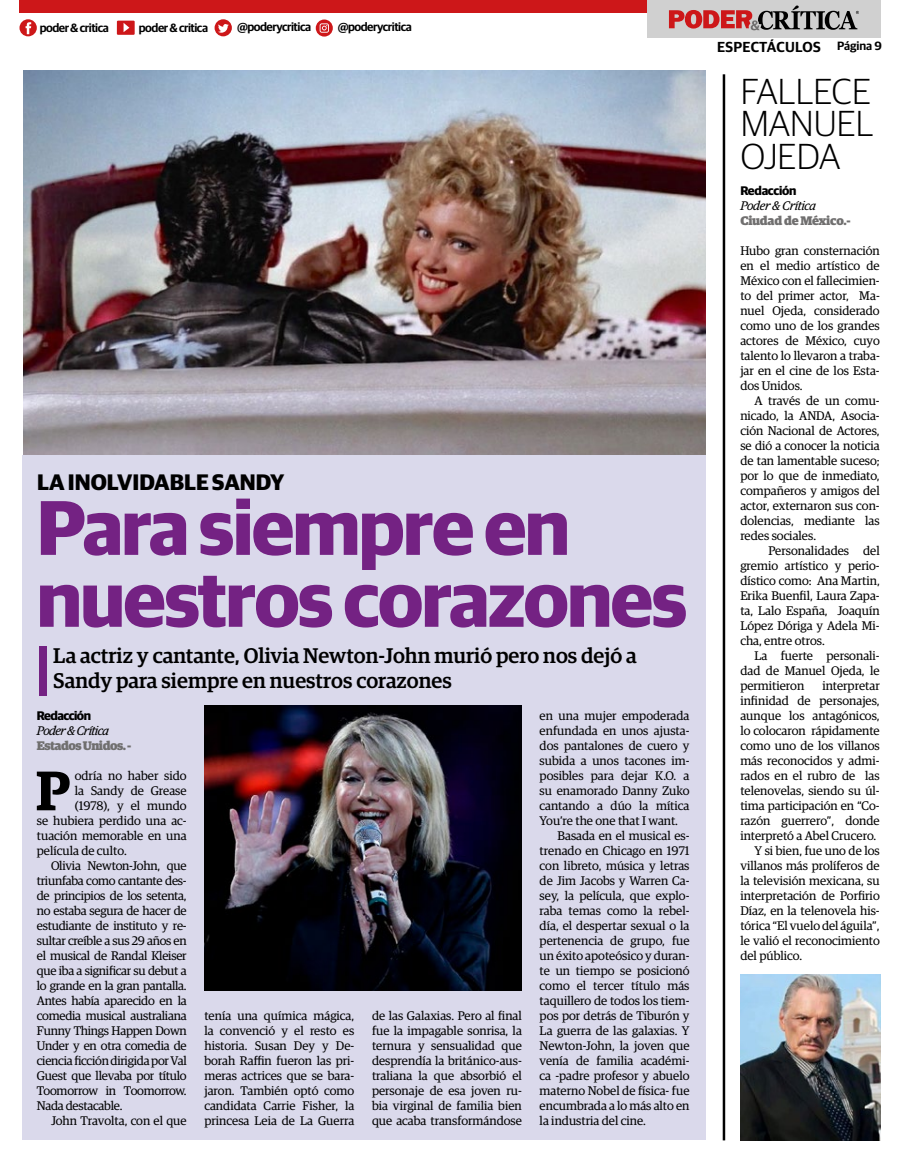
<style>
.page{position:relative;width:904px;height:1152px;background:#fff}
.page>*{position:absolute;margin:0;border:0;box-sizing:border-box;transform-origin:0 0}
.t1{font:700 77.5px/71.9px "Guardian Sans";letter-spacing:-.02em;color:#742283}
.t2{font:600 55.75px "Guardian Egyp";color:#000}
.t3{font:300 36.25px/32.5px "Guardian Sans";color:#000;text-align:justify}
.t4{font:700 22.5px "Guardian Sans";color:#000}
.t5{font:500 21.25px/25.5px "Guardian Egyp";color:#000}
.t6{font:600 14.5px "Guardian Sans";letter-spacing:.02em;color:#000}
.t7{font:12.5px/15px "Guardian Egyp";color:#000;text-align:justify}
.t8{font:12.5px "Guardian Egyp";letter-spacing:-.02em;color:#000}
.t9{font:italic 12.5px "Guardian Egyp";letter-spacing:-.03em;color:#000}
.t10{font:900 12.5px "Guardian Egyp";letter-spacing:-.02em;color:#706f6f}
.t11{font:900 12.5px "Guardian Egyp";letter-spacing:-.04em;color:#706f6f}
.t12{font:700 12.5px "Guardian Sans";letter-spacing:-.04em;color:#000}
.t13{font:700 12.5px "Guardian Sans";letter-spacing:-.02em;color:#000}
.t14{font:600 12px "Guardian Sans";letter-spacing:-.04em;color:#000}
.s1{font-size:12px}
</style>
<div class="page">
<img style="left:23px;top:70px;width:682px;height:385px">
<div style="left:22px;top:455px;width:683px;height:685px;background:#dad9eb"></div>
<div style="left:647px;top:0;width:234px;height:38px;background:#d0d0d0"></div>
<div style="left:19px;top:0;width:628px;height:13px;background:#cd1719"></div>
<svg style="left:669px;top:6px;width:190px;height:24px"></svg>
<div style="left:39px;top:646px;width:8px;height:49px;background:#742283"></div>
<img style="left:204px;top:705px;width:318px;height:285px">
<img style="left:740px;top:974px;width:140px;height:166px">
<hr style="left:722px;top:74px;width:3px;height:1066px;background:#000">
<svg style="left:117px;top:21px;width:18px;height:14px"></svg>
<svg style="left:316px;top:19px;width:17px;height:18px"></svg>
<svg style="left:214px;top:19px;width:18px;height:17px"></svg>
<svg style="left:19px;top:19px;width:18px;height:17px"></svg>
<p class="t14" style="left:40px;top:19px;width:71px">poder &amp; critica</p>
<p class="t14" style="left:139px;top:19px;width:71px">poder &amp; critica</p>
<p class="t14" style="left:237px;top:18px;width:76px">@poderycritica</p>
<p class="t14" style="left:338px;top:18px;width:76px">@poderycritica</p>
<h3 class="t4" style="left:37px;top:465px;width:249px">LA INOLVIDABLE SANDY</h3>
<h1 class="t1" style="left:37px;top:485px;width:652px">Para siempre en nuestros corazones</h1>
<h3 class="t5" style="left:53px;top:641px;width:585px">La actriz y cantante, Olivia Newton-John murió pero nos dejó a<br>Sandy para siempre en nuestros corazones</h3>
<p class="t12" style="left:37px;top:706px;width:56px">Redacción</p>
<p class="t9" style="left:37px;top:722px;width:74px">Poder &amp; Crítica</p>
<p class="t11" style="left:37px;top:736px;width:96px">Estados Unidos. -</p>
<h2 class="t2" style="left:36px;top:749px;width:36px">P</h2>
<p class="t7" style="left:75px;top:767px;width:113px">odría no haber sido</p>
<p class="t7" style="left:75px;top:782px;width:113px">la Sandy de Grease</p>
<p class="t7" style="left:75px;top:797px;width:113px">(1978), y el mundo</p>
<p class="t7" style="left:37px;top:812px;width:151px">se hubiera perdido una ac-</p>
<p class="t7" style="left:37px;top:827px;width:151px">tuación memorable en una</p>
<p class="t7" style="left:37px;top:842px;width:91px">película de culto.</p>
<p class="t8" style="left:51px;top:857px;width:137px">Olivia Newton-John, que</p>
<p class="t8" style="left:37px;top:872px;width:151px">triunfaba como cantante des-</p>
<p class="t8" style="left:37px;top:887px;width:151px">de principios de los setenta,</p>
<p class="t8" style="left:37px;top:902px;width:151px">no estaba segura de hacer de</p>
<p class="t8" style="left:37px;top:917px;width:151px">estudiante de instituto y re-</p>
<p class="t8" style="left:37px;top:932px;width:151px">sultar creíble a sus 29 años en</p>
<p class="t8" style="left:37px;top:947px;width:151px">el musical de Randal Kleiser</p>
<p class="t8" style="left:37px;top:962px;width:151px">que iba a significar su debut a</p>
<p class="t8" style="left:37px;top:977px;width:151px">lo grande en la gran pantalla.</p>
<p class="t8" style="left:37px;top:992px;width:151px">Antes había aparecido en la</p>
<p class="t8" style="left:37px;top:1007px;width:151px">comedia musical australiana</p>
<p class="t8" style="left:37px;top:1022px;width:151px">Funny Things Happen Down</p>
<p class="t8" style="left:37px;top:1037px;width:151px">Under y en otra comedia de</p>
<p class="t8" style="left:37px;top:1052px;width:151px">ciencia ficción dirigida por Val</p>
<p class="t8" style="left:37px;top:1067px;width:151px">Guest que llevaba por título</p>
<p class="t8" style="left:37px;top:1082px;width:151px">Toomorrow in Toomorrow.</p>
<p class="t8" style="left:37px;top:1097px;width:87px">Nada destacable.</p>
<p class="t7" style="left:51px;top:1112px;width:137px">John Travolta, con el que</p>
<p class="t7" style="left:204px;top:1007px;width:151px">tenía una química mágica, la convenció y el resto es historia. Susan Dey y De&shy;borah Raffin fueron las pri&shy;meras actrices que se bara&shy;jaron. También optó como candidata Carrie Fisher, la princesa Leia de La Guerra</p>
<p class="t7" style="left:372px;top:1007px;width:151px">de las Galaxias. Pero al final fue la impagable sonrisa, la ternura y sensualidad que desprendía la británico-aus&shy;traliana la que absorbió el personaje de esa joven ru&shy;bia virginal de familia bien que acaba transformándose</p>
<p class="t7" style="left:539px;top:707px;width:151px">en una mujer empoderada</p>
<p class="t7" style="left:539px;top:722px;width:151px">enfundada en unos ajusta-</p>
<p class="t7" style="left:539px;top:737px;width:151px">dos pantalones de cuero y</p>
<p class="t7" style="left:539px;top:752px;width:151px">subida a unos tacones im-</p>
<p class="t7" style="left:539px;top:767px;width:151px">posibles para dejar K.O. a</p>
<p class="t7" style="left:539px;top:782px;width:151px">su enamorado Danny Zuko</p>
<p class="t7" style="left:539px;top:797px;width:151px">cantando a dúo la mítica</p>
<p class="t7" style="left:539px;top:812px;width:140px">You’re the one that I want.</p>
<p class="t7" style="left:557px;top:827px;width:134px">Basada en el musical es-</p>
<p class="t7" style="left:539px;top:842px;width:151px">trenado en Chicago en 1971</p>
<p class="t7" style="left:539px;top:857px;width:151px">con libreto, música y letras</p>
<p class="t7" style="left:539px;top:872px;width:151px">de Jim Jacobs y Warren Ca-</p>
<p class="t7" style="left:539px;top:887px;width:151px">sey, la película, que explo-</p>
<p class="t7" style="left:539px;top:902px;width:151px">raba temas como la rebel-</p>
<p class="t7" style="left:539px;top:917px;width:151px">día, el despertar sexual o la</p>
<p class="t7" style="left:539px;top:932px;width:151px">pertenencia de grupo, fue</p>
<p class="t7" style="left:539px;top:947px;width:151px">un éxito apoteósico y duran-</p>
<p class="t7" style="left:539px;top:962px;width:151px">te un tiempo se posicionó</p>
<p class="t7" style="left:539px;top:977px;width:151px">como el tercer título más</p>
<p class="t7" style="left:539px;top:992px;width:151px">taquillero de todos los tiem-</p>
<p class="t7" style="left:539px;top:1007px;width:151px">pos por detrás de Tiburón y</p>
<p class="t7" style="left:539px;top:1022px;width:151px">La guerra de las galaxias. Y</p>
<p class="t7" style="left:539px;top:1037px;width:151px">Newton-John, la joven que</p>
<p class="t7" style="left:539px;top:1052px;width:151px">venía de familia académi-</p>
<p class="t7" style="left:539px;top:1067px;width:151px">ca -padre profesor y abuelo</p>
<p class="t7" style="left:539px;top:1082px;width:151px">materno Nobel de física- fue</p>
<p class="t7" style="left:539px;top:1097px;width:151px">encumbrada a lo más alto en</p>
<p class="t7" style="left:539px;top:1112px;width:108px">la industria del cine.</p>
<p class="t6" style="left:717px;top:36px;width:166px">ESPECTÁCULOS <span class="s1">Página 9</span></p>
<h3 class="t3" style="left:740px;top:72px;width:134px">FALLECE MANUEL OJEDA</h3>
<p class="t13" style="left:740px;top:181px;width:58px">Redacción</p>
<p class="t9" style="left:740px;top:197px;width:77px">Poder &amp; Crítica</p>
<p class="t10" style="left:740px;top:211px;width:112px">Ciudad de México.-</p>
<p class="t7" style="left:740px;top:242px;width:141px">Hubo gran consternación en el medio artístico de México con el fallecimien&shy;to del primer actor, Ma&shy;nuel Ojeda, considerado como uno de los grandes actores de México, cuyo talento lo llevaron a traba&shy;jar en el cine de los Esta&shy;dos Unidos.</p>
<p class="t7" style="left:740px;top:392px;width:141px;text-indent:14px">A través de un comu&shy;nicado, la ANDA, Asocia&shy;ción Nacional de Actores, se dió a conocer la noticia de tan lamentable suceso; por lo que de inmediato, compañeros y amigos del actor, externaron sus con&shy;dolencias, mediante las redes sociales.</p>
<p class="t7" style="left:740px;top:542px;width:141px;text-indent:28px">Personalidades del gremio artístico y perio&shy;dístico como: Ana Martin, Erika Buenfil, Laura Zapa&shy;ta, Lalo España, Joaquín López Dóriga y Adela Mi&shy;cha, entre otros.</p>
<p class="t7" style="left:740px;top:647px;width:141px;text-indent:14px">La fuerte personali&shy;dad de Manuel Ojeda, le permitieron</p>
<p class="t7" style="left:822px;top:677px;width:59px">interpretar</p>
<p class="t7" style="left:740px;top:692px;width:141px">infinidad de personajes,</p>
<p class="t7" style="left:740px;top:707px;width:141px">aunque los antagónicos,</p>
<p class="t7" style="left:740px;top:722px;width:141px">lo colocaron rápidamente</p>
<p class="t7" style="left:740px;top:737px;width:141px">como uno de los villanos</p>
<p class="t7" style="left:740px;top:752px;width:141px">más reconocidos y admi-</p>
<p class="t7" style="left:740px;top:767px;width:141px">rados en el rubro de las</p>
<p class="t7" style="left:740px;top:782px;width:141px">telenovelas, siendo su úl-</p>
<p class="t7" style="left:740px;top:797px;width:141px">tima participación en “Co-</p>
<p class="t7" style="left:740px;top:812px;width:141px">razón guerrero”, donde</p>
<p class="t7" style="left:740px;top:827px;width:137px">interpretó a Abel Crucero.</p>
<p class="t7" style="left:754px;top:842px;width:127px">Y si bien, fue uno de los</p>
<p class="t7" style="left:740px;top:857px;width:141px">villanos más prolíferos de</p>
<p class="t7" style="left:740px;top:872px;width:141px">la televisión mexicana, su</p>
<p class="t7" style="left:740px;top:887px;width:141px">interpretación de Porfirio</p>
<p class="t7" style="left:740px;top:902px;width:141px">Díaz, en la telenovela his-</p>
<p class="t7" style="left:740px;top:917px;width:141px">tórica “El vuelo del águila”,</p>
<p class="t7" style="left:740px;top:932px;width:141px">le valió el reconocimiento</p>
<p class="t7" style="left:740px;top:947px;width:63px">del público.</p>
</div>
